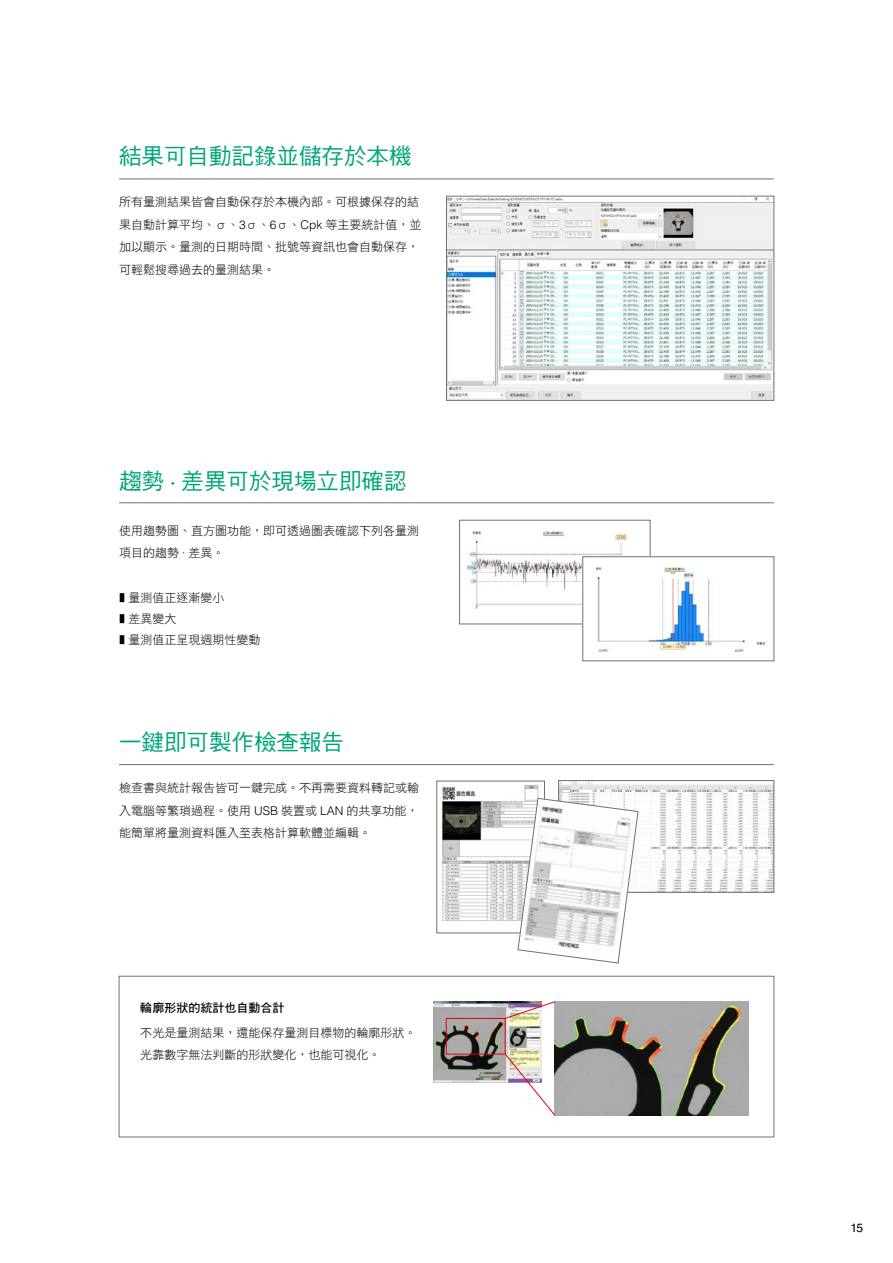
<style>
.page{position:relative;width:893px;height:1263px;background:#fff}
.page>*{position:absolute;margin:0;border:0;box-sizing:border-box;transform-origin:0 0}
.t1{font:22.5px "DF Hei Std W5";color:#00a578}
.t2{font:12px/22.5px "DF Hei Std W3";color:#000}
.t3{font:12px "DF Hei Std W3";color:#000;scale:.5 1}
.t4{font:12px "DF Hei Std W7";color:#000}
.t5{font:12px "Helvetica LT Std";color:#000}
.s1{font-family:"Helvetica LT Std";font-weight:300}
.s2{font-family:"Helvetica LT Std"}
</style>
<div class="page">
<img style="left:434px;top:1001px;width:108px;height:81px">
<img style="left:442px;top:784px;width:97px;height:137px">
<div style="left:437px;top:781px;width:108px;height:152px;border:1px solid #727171"></div>
<img style="left:560px;top:782px;width:212px;height:108px">
<div style="left:558px;top:780px;width:216px;height:112px;border:1px solid #727171"></div>
<img style="left:448px;top:198px;width:324px;height:201px">
<div style="left:446px;top:196px;width:328px;height:205px;border:1px solid #727171"></div>
<img style="left:555px;top:1001px;width:193px;height:114px">
<svg style="left:505px;top:1053px;width:51px;height:63px"></svg>
<div style="left:446px;top:1018px;width:59px;height:36px;border:1px solid #e60012"></div>
<div style="left:119px;top:976px;width:655px;height:161px;border:1px solid #727171"></div>
<hr style="left:119px;top:179px;width:655px;height:1px;background:#727171">
<hr style="left:119px;top:502px;width:655px;height:1px;background:#727171">
<hr style="left:119px;top:764px;width:655px;height:1px;background:#727171">
<svg style="left:505px;top:1001px;width:51px;height:18px"></svg>
<img style="left:466px;top:531px;width:180px;height:83px">
<div style="left:459px;top:520px;width:191px;height:104px;border:1px solid #727171"></div>
<div style="left:583px;top:557px;width:191px;height:104px;background:#fff"></div>
<img style="left:595px;top:568px;width:170px;height:83px">
<div style="left:583px;top:557px;width:191px;height:104px;border:1px solid #727171"></div>
<svg style="left:518px;top:798px;width:120px;height:165px"></svg>
<h1 class="t1" style="left:119px;top:144px;width:294px">結果可自動記錄並儲存於本機</h1>
<p class="t2" style="left:119px;top:191px;width:304px">所有量測結果皆會自動保存於本機內部。可根據保存的結果自動計算平均、σ、<span class="s1">3</span>σ、<span class="s1">6</span>σ、<span class="s1">Cpk</span> 等主要統計值，並加以顯示。量測的日期時間、批號等資訊也會自動保存，可輕鬆搜尋過去的量測結果。</p>
<h1 class="t1" style="left:119px;top:468px;width:289px">趨勢 <span class="s2">·</span> 差異可於現場立即確認</h1>
<p class="t2" style="left:119px;top:519px;width:302px">使用趨勢圖、直方圖功能，即可透過圖表確認下列各量測項目的趨勢 <span class="s1">·</span> 差異。</p>
<p class="t3" style="left:119px;top:591px;width:212px">■ 量測值正逐漸變小</p>
<p class="t3" style="left:119px;top:612px;width:116px">■ 差異變大</p>
<p class="t3" style="left:119px;top:633px;width:284px">■ 量測值正呈現週期性變動</p>
<h1 class="t1" style="left:119px;top:730px;width:226px">一鍵即可製作檢查報告</h1>
<p class="t2" style="left:119px;top:776px;width:302px;text-align:justify">檢查書與統計報告皆可一鍵完成。不再需要資料轉記或輸入電腦等繁瑣過程。使用 <span class="s1">USB</span> 裝置或 <span class="s1">LAN</span> 的共享功能，能簡單將量測資料匯入至表格計算軟體並編輯。</p>
<p class="t4" style="left:140px;top:1001px;width:146px">輪廓形狀的統計也自動合計</p>
<p class="t2" style="left:140px;top:1021px;width:278px">不光是量測結果，還能保存量測目標物的輪廓形狀。光靠數字無法判斷的形狀變化，也能可視化。</p>
<p class="t5" style="left:850px;top:1220px;width:14px">15</p>
</div>
